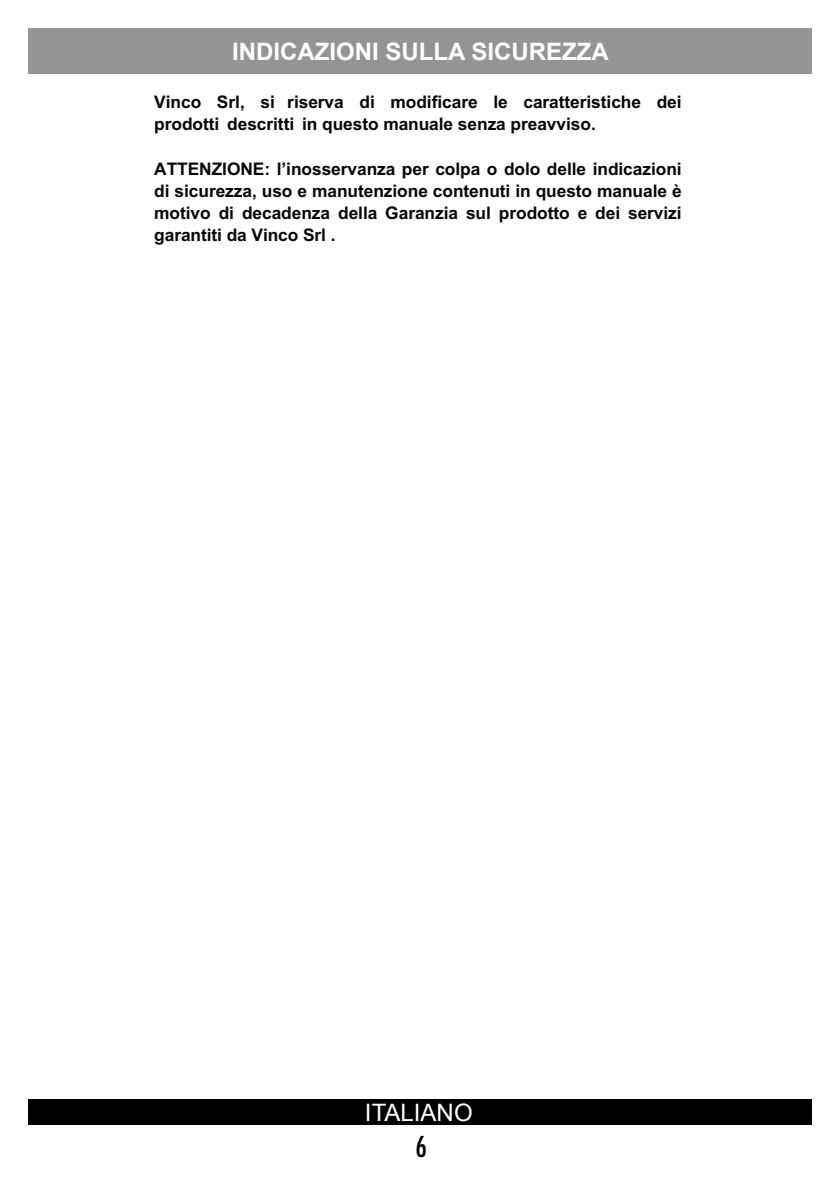
<style>
.page{position:relative;width:840px;height:1191px;background:#fff}
.page>*{position:absolute;margin:0;border:0;box-sizing:border-box;transform-origin:0 0}
.t1{font:500 condensed 28px "Futura";color:#000}
.t2{font:700 24px "Arial";color:#fff}
.t3{font:24px "Arial";color:#fff}
.t4{font:700 17.4px/21.8px "Arial";letter-spacing:-.005em;color:#070707}
</style>
<div class="page">
<div style="left:28px;top:28px;width:783px;height:46px;background:#949494"></div>
<div style="left:28px;top:1099px;width:783px;height:25px;background:#000"></div>
<p class="t2" style="left:232px;top:36px;width:378px">INDICAZIONI SULLA SICUREZZA</p>
<p class="t4" style="left:154px;top:92px;width:528px">Vinco Srl, si riserva di modificare le caratteristiche dei prodotti descritti in questo manuale senza preavviso.</p>
<p class="t4" style="left:154px;top:159px;width:528px;text-align:justify">ATTENZIONE: l’inosservanza per colpa o dolo delle indicazioni di sicurezza, uso e manutenzione contenuti in questo manuale è motivo di decadenza della Garanzia sul prodotto e dei servizi garantiti da Vinco Srl .</p>
<h2 class="t3" style="left:365px;top:1096px;width:109px">ITALIANO</h2>
<h1 class="t1" style="left:415px;top:1128px;width:13px">6</h1>
</div>
